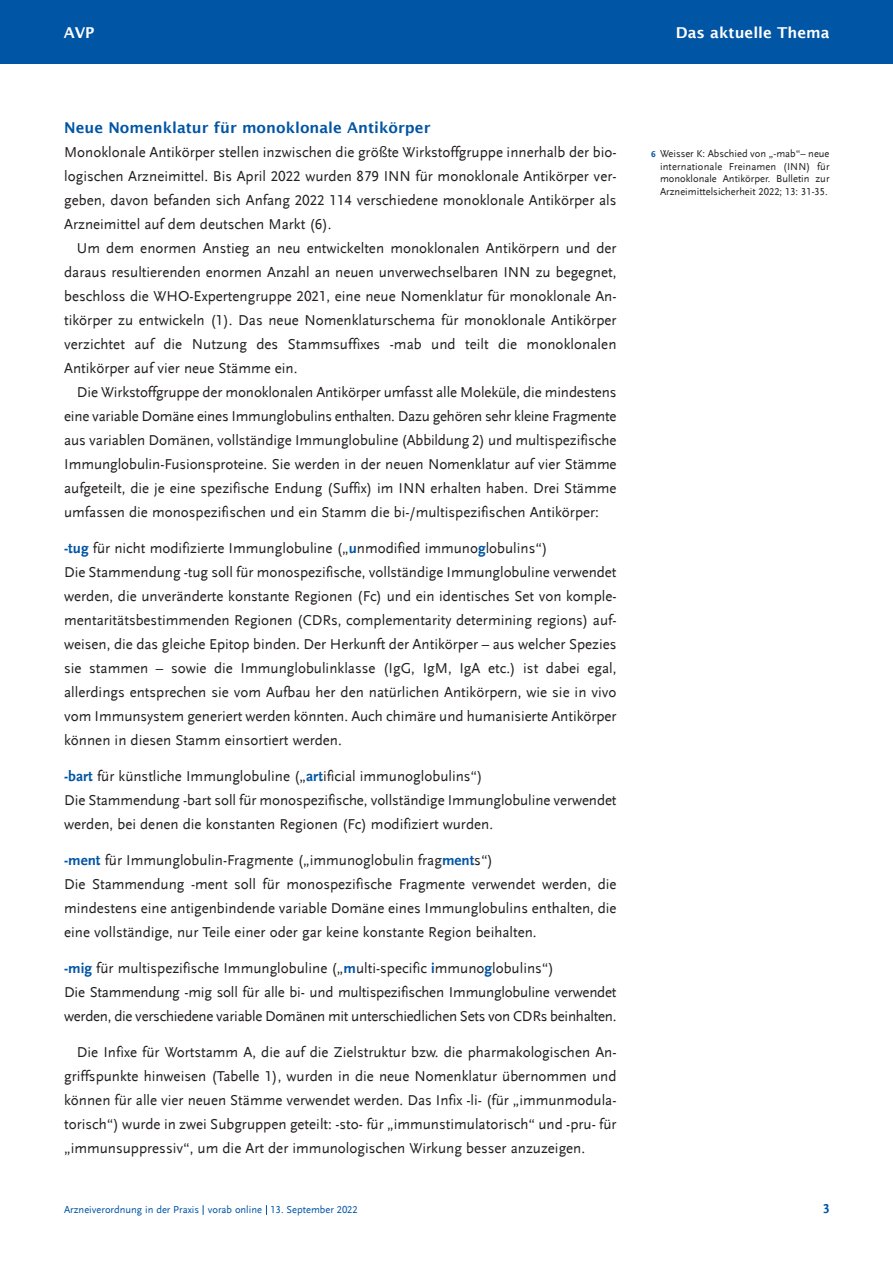
<style>
.page{position:relative;width:893px;height:1263px;background:#fff}
.page>*{position:absolute;margin:0;border:0;box-sizing:border-box;transform-origin:0 0}
.t1{font:15px/24px "Scala Sans LF";color:#231f20;text-align:justify}
.t2{font:600 15px "Lucida Sans";color:#0155a5}
.t3{font:600 15px "Lucida Sans";color:#fff}
.t4{font:700 13.5px "Scala Sans LF";color:#0155a5}
.t5{font:10.5px/12.6px "Scala Sans LF";color:#231f20;text-align:justify}
.t6{font:10.5px "Scala Sans LF";color:#0155a5}
.s1{font-weight:700;color:#0155a5}
.s2{font-weight:700;font-size:9px;color:#0155a5}
</style>
<div class="page">
<div style="left:0;top:0;width:892px;height:64px;background:#0155a5"></div>
<p class="t3" style="left:64px;top:24px;width:32px">AVP</p>
<p class="t3" style="left:676px;top:24px;width:155px">Das aktuelle Thema</p>
<p class="t2" style="left:64px;top:119px;width:368px">Neue Nomenklatur für monoklonale Antikörper</p>
<p class="t1" style="left:64px;top:140px;width:554px">Monoklonale Antikörper stellen inzwischen die größte Wirkstoffgruppe innerhalb der bio&shy;logischen Arzneimittel. Bis April 2022 wurden 879 INN für monoklonale Antikörper ver&shy;geben, davon befanden sich Anfang 2022 114 verschiedene monoklonale Antikörper als Arzneimittel auf dem deutschen Markt (6).</p>
<p class="t1" style="left:64px;top:236px;width:554px;text-indent:13px">Um dem enormen Anstieg an neu entwickelten monoklonalen Antikörpern und der daraus resultierenden enormen Anzahl an neuen unverwechselbaren INN zu begegnet, beschloss die WHO-Expertengruppe 2021, eine neue Nomenklatur für monoklonale An&shy;tikörper zu entwickeln (1). Das neue Nomenklaturschema für monoklonale Antikörper verzichtet auf die Nutzung des Stammsuffixes -mab und teilt die monoklonalen Antikörper auf vier neue Stämme ein.</p>
<p class="t1" style="left:64px;top:380px;width:554px;text-indent:13px">Die Wirkstoffgruppe der monoklonalen Antikörper umfasst alle Moleküle, die mindestens eine variable Domäne eines Immunglobulins enthalten. Dazu gehören sehr kleine Fragmente aus variablen Domänen, vollständige Immunglobuline (Abbildung 2) und multispezifische Immunglobulin-Fusionsproteine. Sie werden in der neuen Nomenklatur auf vier Stäm me aufgeteilt, die je eine spezifische Endung (Suffix) im INN erhalten haben. Drei Stämme umfassen die monospezifischen und ein Stamm die bi-/multispezifischen Antikörper:</p>
<p class="t1" style="left:64px;top:536px;width:554px;text-align:left"><span class="s1">-tug</span> für nicht modifizierte Immunglobuline („<span class="s1">u</span>nmodified immuno<span class="s1">g</span>lobulins“)<br>Die Stammendung -tug soll für monospezifische, vollständige Immunglobuline verwendet werden, die unveränderte konstante Regionen (Fc) und ein identisches Set von komple&shy;mentaritätsbestimmenden Regionen (CDRs, complementarity determining regions) auf&shy;weisen, die das gleiche Epitop binden. Der Herkunft der Antikörper – aus welcher Spezies sie stammen – sowie die Immunglobulinklasse (IgG, IgM, IgA etc.) ist dabei egal, allerdings entsprechen sie vom Aufbau her den natürlichen Antikörpern, wie sie in vivo vom Immunsystem generiert werden könnten. Auch chimäre und humanisierte Antikörper können in diesen Stamm einsortiert werden.</p>
<p class="t1" style="left:64px;top:764px;width:554px;text-align:left"><span class="s1">-bart</span> für künstliche Immunglobuline („<span class="s1">art</span>ificial immunoglobulins“)<br>Die Stammendung -bart soll für monospezifische, vollständige Immunglobuline verwendet werden, bei denen die konstanten Regionen (Fc) modifiziert wurden.</p>
<p class="t1" style="left:64px;top:848px;width:554px;text-align:left"><span class="s1">-ment</span> für Immunglobulin-Fragmente („immunoglobulin frag<span class="s1">ment</span>s“)<br>Die Stammendung -ment soll für monospezifische Fragmente verwendet werden, die mindestens eine antigenbindende variable Domäne eines Immunglobulins enthalten, die eine vollständige, nur Teile einer oder gar keine konstante Region beihalten.</p>
<p class="t1" style="left:64px;top:956px;width:554px;text-align:left"><span class="s1">-mig</span> für multispezifische Immunglobuline („<span class="s1">m</span>ulti-specific <span class="s1">i</span>mmuno<span class="s1">g</span>lobulins“)<br>Die Stammendung -mig soll für alle bi- und multispezifischen Immunglobuline verwendet werden, die verschiedene variable Domänen mit unterschiedlichen Sets von CDRs beinhalten.</p>
<p class="t1" style="left:64px;top:1040px;width:554px;text-indent:13px">Die Infixe für Wortstamm A, die auf die Zielstruktur bzw. die pharmakologischen An&shy;griffspunkte hinweisen (Tabelle 1), wurden in die neue Nomenklatur übernommen und können für alle vier neuen Stämme verwendet werden. Das Infix -li- (für „immunmodula&shy;torisch“) wurde in zwei Subgruppen geteilt: -sto- für „immunstimulatorisch“ und -pru- für „immunsuppressiv“, um die Art der immunologischen Wirkung besser anzuzeigen.</p>
<p class="t5" style="left:660px;top:148px;width:171px;text-indent:-9px"><span class="s2">6</span> Weisser K: Abschied von „-mab“– neue internationale Freinamen (INN) für monoklonale Antikörper. Bulletin zur Arzneimittelsicherheit 2022; 13: 31-35.</p>
<p class="t6" style="left:64px;top:1204px;width:295px">Arzneiverordnung in der Praxis vorab online 13. September 2022</p>
<p class="t4" style="left:823px;top:1201px;width:8px">3</p>
</div>
